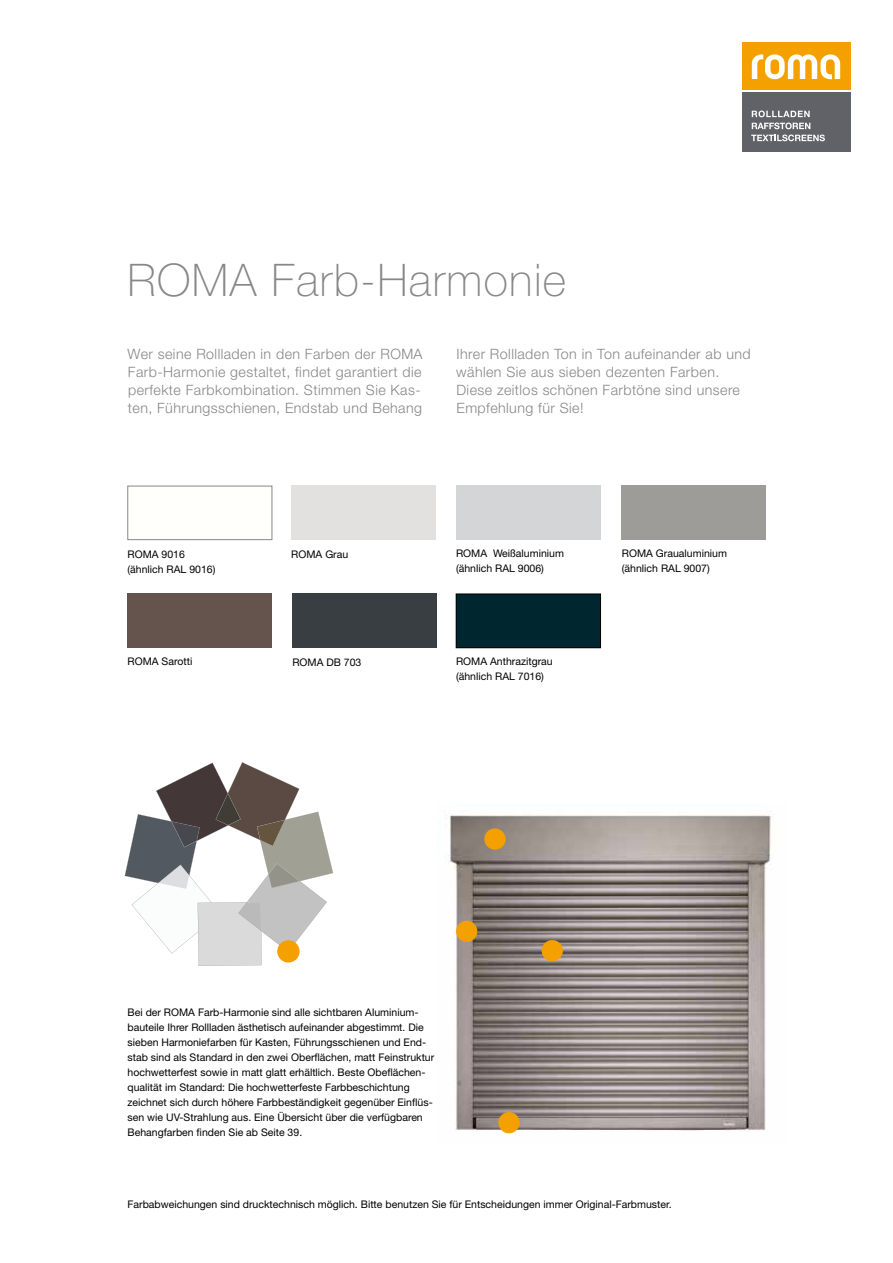
<style>
.page{position:relative;width:893px;height:1263px;background:#fff}
.page>*{position:absolute;margin:0;border:0;box-sizing:border-box;transform-origin:0 0}
.t1{font:100 45px "Helvetica Neue LT Std";letter-spacing:.03em;color:#878787}
.t2{font:300 14.25px/18px "Helvetica Neue LT Std";letter-spacing:.03em;color:#878787}
.t3{font:10.5px/15px "Helvetica Neue LT Std";color:#000}
</style>
<div class="page">
<img style="left:446px;top:815px;width:326px;height:319px">
<div style="left:484px;top:828px;width:22px;height:22px;background:#f4a100;border-radius:50%"></div>
<div style="left:456px;top:921px;width:21px;height:21px;background:#f4a100;border-radius:50%"></div>
<div style="left:542px;top:940px;width:21px;height:21px;background:#f4a100;border-radius:50%"></div>
<div style="left:498px;top:1112px;width:22px;height:21px;background:#f4a100;border-radius:50%"></div>
<div style="left:128px;top:594px;width:144px;height:54px;background:#65544e"></div>
<div style="left:292px;top:594px;width:145px;height:54px;background:#383e42"></div>
<div style="left:456px;top:594px;width:144px;height:54px;background:#002630"></div>
<div style="left:456px;top:594px;width:145px;height:54px;border:1px solid #000"></div>
<div style="left:291px;top:486px;width:145px;height:54px;background:#e3e0e0"></div>
<div style="left:128px;top:486px;width:144px;height:54px;background:#fffffc;border:1px solid #878787"></div>
<div style="left:456px;top:486px;width:145px;height:54px;background:#d4d5d7"></div>
<div style="left:621px;top:486px;width:144px;height:54px;background:#9d9c98"></div>
<svg style="left:125px;top:762px;width:208px;height:204px"></svg>
<div style="left:277px;top:940px;width:23px;height:22px;background:#f4a100;border-radius:50%"></div>
<div style="left:742px;top:43px;width:108px;height:47px;background:#f4a100"></div>
<div style="left:742px;top:92px;width:108px;height:59px;background:#616168"></div>
<svg style="left:752px;top:54px;width:88px;height:25px"></svg>
<svg style="left:752px;top:111px;width:58px;height:6px"></svg>
<svg style="left:752px;top:123px;width:58px;height:6px"></svg>
<svg style="left:751px;top:135px;width:74px;height:6px"></svg>
<h1 class="t1" style="left:128px;top:254px;width:440px">ROMA Farb-Harmonie</h1>
<h2 class="t2" style="left:128px;top:345px;width:296px">Wer seine Rollladen in den Farben der ROMA Farb-Harmonie gestaltet, findet garantiert die perfekte Farbkombination. Stimmen Sie Kas&shy;ten, Führungsschienen, Endstab und Behang</h2>
<h2 class="t2" style="left:456px;top:345px;width:296px">Ihrer Rollladen Ton in Ton aufeinander ab und wählen Sie aus sieben dezenten Farben.<br>Diese zeitlos schönen Farbtöne sind unsere Empfehlung für Sie!</h2>
<p class="t3" style="left:128px;top:546px;width:89px">ROMA 9016 (ähnlich RAL 9016)</p>
<p class="t3" style="left:291px;top:547px;width:58px">ROMA Grau</p>
<p class="t3" style="left:456px;top:546px;width:109px">ROMA Weißaluminium (ähnlich RAL 9006)</p>
<p class="t3" style="left:622px;top:546px;width:107px">ROMA Graualuminium (ähnlich RAL 9007)</p>
<p class="t3" style="left:128px;top:654px;width:66px">ROMA Sarotti</p>
<p class="t3" style="left:292px;top:654px;width:71px">ROMA DB 703</p>
<p class="t3" style="left:456px;top:654px;width:98px">ROMA Anthrazitgrau (ähnlich RAL 7016)</p>
<p class="t3" style="left:128px;top:1004px;width:308px">Bei der ROMA Farb-Harmonie sind alle sichtbaren Aluminium&shy;bauteile Ihrer Rollladen ästhetisch aufeinander abgestimmt. Die sieben Harmoniefarben für Kasten, Führungsschienen und End&shy;stab sind als Standard in den zwei Oberflächen, matt Feinstruktur hochwetterfest sowie in matt glatt erhältlich. Beste Obeflächen&shy;qualität im Standard: Die hochwetterfeste Farbbeschichtung zeichnet sich durch höhere Farbbeständigkeit gegenüber Einflüs&shy;sen wie UV-Strahlung aus. Eine Übersicht über die verfügbaren Behangfarben finden Sie ab Seite 39.</p>
<p class="t3" style="left:128px;top:1196px;width:545px">Farbabweichungen sind drucktechnisch möglich. Bitte benutzen Sie für Entscheidungen immer Original-Farbmuster.</p>
</div>
